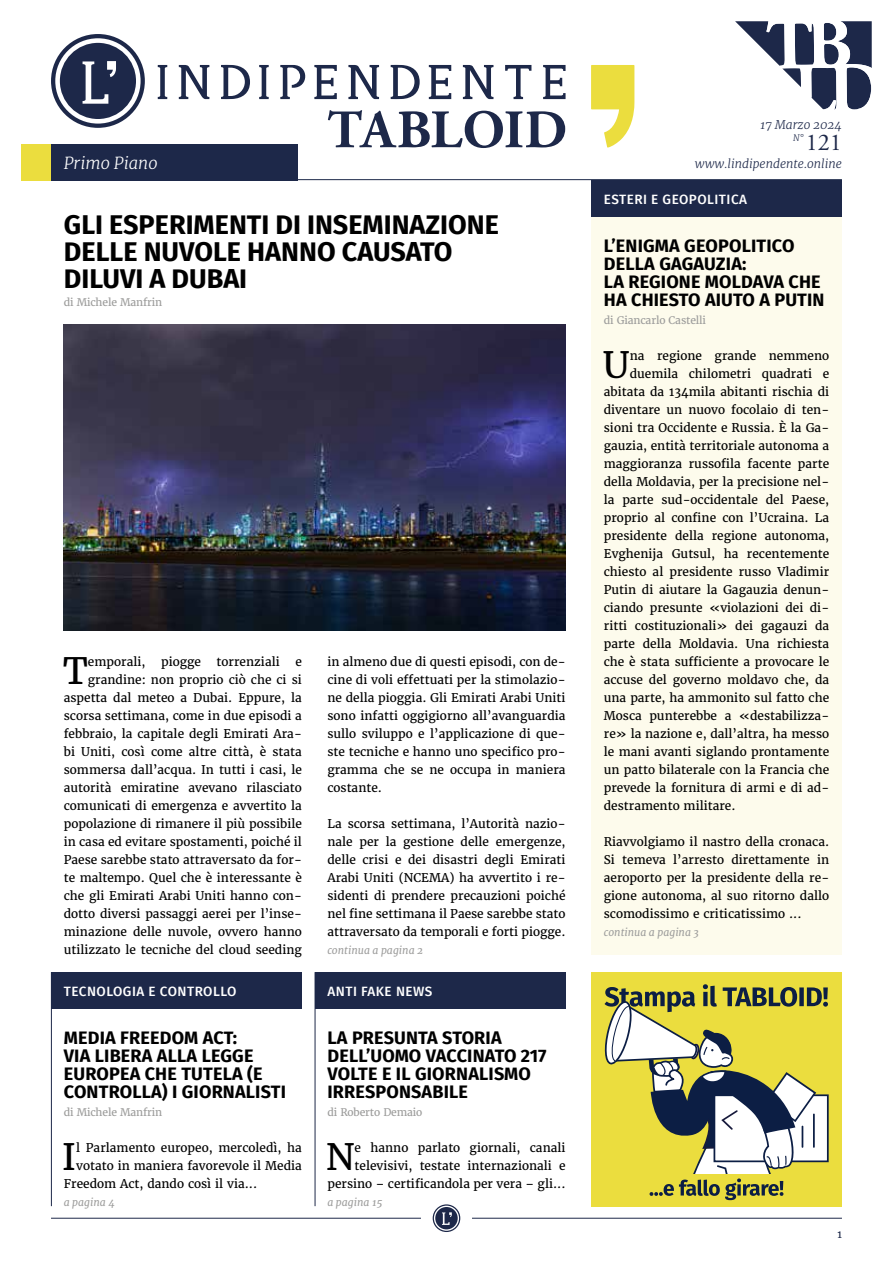
<style>
.page{position:relative;width:893px;height:1263px;background:#fff}
.page>*{position:absolute;margin:0;border:0;box-sizing:border-box;transform-origin:0 0}
.t1{font:700 54px "Adobe Garamond Pro";color:#1d2849}
.t2{font:36.15px "Merriweather";color:#000}
.t3{font:700 27px/27px "Fira Sans";color:#000}
.t4{font:24px "Adobe Garamond Pro";color:#1d2849}
.t5{font:700 18px/18px "Fira Sans";letter-spacing:.01em;color:#000}
.t6{font:italic 300 16.5px "Merriweather";color:#fff}
.t7{font:500 13.5px "Fira Sans";letter-spacing:.035em;color:#fff}
.t8{font:12px/18px "Merriweather";color:#000;text-align:justify}
.t9{font:italic 300 12px "Merriweather";color:#1d2849}
.t10{font:10.5px "Merriweather";letter-spacing:-.015em;color:#9d9d9c}
.t11{font:italic 10.5px "Merriweather";color:#9d9d9c}
.t12{font:10.5px "Merriweather";color:#1d2849}
.t13{font:italic 300 9px "Merriweather";color:#1d2849}
</style>
<div class="page">
<svg style="left:429px;top:65px;width:22px;height:34px"></svg>
<svg style="left:543px;top:65px;width:23px;height:34px"></svg>
<svg style="left:158px;top:65px;width:9px;height:34px"></svg>
<svg style="left:259px;top:65px;width:10px;height:34px"></svg>
<svg style="left:280px;top:65px;width:57px;height:34px"></svg>
<svg style="left:505px;top:65px;width:26px;height:34px"></svg>
<svg style="left:221px;top:65px;width:29px;height:34px"></svg>
<svg style="left:391px;top:65px;width:29px;height:34px"></svg>
<svg style="left:463px;top:65px;width:30px;height:34px"></svg>
<svg style="left:51px;top:34px;width:94px;height:94px"></svg>
<svg style="left:348px;top:65px;width:31px;height:34px"></svg>
<svg style="left:179px;top:65px;width:30px;height:34px"></svg>
<svg style="left:591px;top:65px;width:43px;height:83px"></svg>
<svg style="left:735px;top:21px;width:137px;height:89px"></svg>
<hr style="left:51px;top:179px;width:791px;height:1px;background:#1d2849">
<hr style="left:51px;top:1218px;width:370px;height:1px;background:#1d2849">
<hr style="left:472px;top:1218px;width:370px;height:1px;background:#1d2849">
<svg style="left:433px;top:1204px;width:27px;height:28px"></svg>
<div style="left:591px;top:180px;width:251px;height:774px;background:#fdfbec"></div>
<div style="left:51px;top:144px;width:247px;height:36px;background:#1d2849"></div>
<div style="left:21px;top:144px;width:30px;height:36px;background:#ebdd3e"></div>
<div style="left:591px;top:972px;width:251px;height:234px;background:#ebdd3e"></div>
<svg style="left:604px;top:984px;width:224px;height:216px"></svg>
<div style="left:591px;top:180px;width:251px;height:36px;background:#1d2849"></div>
<div style="left:51px;top:972px;width:251px;height:36px;background:#1d2849"></div>
<hr style="left:51px;top:972px;width:1px;height:234px;background:#1d2849">
<img style="left:64px;top:324px;width:502px;height:306px">
<div style="left:315px;top:972px;width:250px;height:36px;background:#1d2849"></div>
<hr style="left:315px;top:972px;width:1px;height:234px;background:#1d2849">
<h3 class="t6" style="left:64px;top:152px;width:95px">Primo Piano</h3>
<h1 class="t1" style="left:327px;top:99px;width:241px">TABLOID</h1>
<h3 class="t3" style="left:64px;top:209px;width:436px">GLI ESPERIMENTI DI INSEMINAZIONE<br>DELLE NUVOLE HANNO CAUSATO<br>DILUVI A DUBAI</h3>
<p class="t10" style="left:64px;top:296px;width:100px">di Michele Manfrin</p>
<p class="t8" style="left:64px;top:653px;width:240px;text-align:right">e<br>grandine: non proprio ciò che ci si aspetta dal meteo a Dubai. Eppure, la scorsa settimana, come in due episodi a febbraio, la capitale degli Emirati Ara&shy;bi Uniti, così come altre città, è stata sommersa dall’acqua. In tutti i casi, le autorità emiratine avevano rilasciato comunicati di emergenza e avvertito la popolazione di rimanere il più possibile in casa ed evitare spostamenti, poiché il Paese sarebbe stato attraversato da for&shy;te maltempo. Quel che è interessante è che gli Emirati Arabi Uniti hanno con&shy;dotto diversi passaggi aerei per l’inse&shy;minazione delle nuvole, ovvero hanno utilizzato le tecniche del cloud seeding</p>
<p class="t8" style="left:327px;top:653px;width:240px">in almeno due di questi episodi, con de&shy;cine di voli effettuati per la stimolazio&shy;ne della pioggia. Gli Emirati Arabi Uniti sono infatti oggigiorno all’avanguardia sullo sviluppo e l’applicazione di que&shy;ste tecniche e hanno uno specifico pro&shy;gramma che se ne occupa in maniera costante.</p>
<h2 class="t2" style="left:63px;top:648px;width:26px">T</h2>
<p class="t8" style="left:88px;top:653px;width:59px">emporali,</p>
<p class="t8" style="left:161px;top:653px;width:41px">piogge</p>
<p class="t8" style="left:217px;top:653px;width:65px">torrenziali</p>
<p class="t8" style="left:327px;top:815px;width:240px">La scorsa settimana, l’Autorità nazio&shy;nale per la gestione delle emergenze, delle crisi e dei disastri degli Emirati Arabi Uniti (NCEMA) ha avvertito i re&shy;sidenti di prendere precauzioni poiché nel fine settimana il Paese sarebbe stato attraversato da temporali e forti piogge.</p>
<p class="t11" style="left:327px;top:944px;width:97px">continua a pagina 2</p>
<p class="t7" style="left:64px;top:981px;width:174px">TECNOLOGIA E CONTROLLO</p>
<h3 class="t5" style="left:64px;top:1027px;width:224px">MEDIA FREEDOM ACT:<br>VIA LIBERA ALLA LEGGE<br>EUROPEA CHE TUTELA (E<br>CONTROLLA) I GIORNALISTI</h3>
<p class="t10" style="left:64px;top:1106px;width:100px">di Michele Manfrin</p>
<h2 class="t2" style="left:62px;top:1134px;width:16px">I</h2>
<p class="t8" style="left:76px;top:1139px;width:227px">l Parlamento europeo, mercoledì, ha</p>
<p class="t8" style="left:76px;top:1157px;width:227px">votato in maniera favorevole il Media</p>
<p class="t8" style="left:64px;top:1175px;width:195px">Freedom Act, dando così il via...</p>
<p class="t11" style="left:64px;top:1196px;width:53px">a pagina 4</p>
<p class="t7" style="left:327px;top:981px;width:106px">ANTI FAKE NEWS</p>
<h3 class="t5" style="left:327px;top:1027px;width:220px">LA PRESUNTA STORIA<br>DELL’UOMO VACCINATO 217<br>VOLTE E IL GIORNALISMO<br>IRRESPONSABILE</h3>
<p class="t10" style="left:327px;top:1106px;width:96px">di Roberto Demaio</p>
<h2 class="t2" style="left:326px;top:1134px;width:30px">N</h2>
<p class="t8" style="left:327px;top:1139px;width:240px;text-align:right">e hanno parlato giornali, canali televisivi, testate internazionali e persino – certificandola per vera – gli...</p>
<p class="t11" style="left:327px;top:1196px;width:57px">a pagina 15</p>
<p class="t9" style="left:760px;top:118px;width:83px">17 Marzo 2024</p>
<p class="t13" style="left:793px;top:132px;width:12px">N°</p>
<h3 class="t4" style="left:806px;top:128px;width:37px">121</h3>
<p class="t9" style="left:695px;top:156px;width:149px">www.lindipendente.online</p>
<p class="t7" style="left:604px;top:189px;width:145px">ESTERI E GEOPOLITICA</p>
<h3 class="t5" style="left:604px;top:235px;width:222px">L’ENIGMA GEOPOLITICO<br>DELLA GAGAUZIA:<br>LA REGIONE MOLDAVA CHE<br>HA CHIESTO AIUTO A PUTIN</h3>
<p class="t10" style="left:604px;top:314px;width:104px">di Giancarlo Castelli</p>
<h2 class="t2" style="left:603px;top:342px;width:28px">U</h2>
<p class="t8" style="left:630px;top:347px;width:201px">na regione grande nemmeno</p>
<p class="t8" style="left:630px;top:365px;width:201px">duemila chilometri quadrati e</p>
<p class="t8" style="left:604px;top:383px;width:227px">abitata da 134mila abitanti rischia di</p>
<p class="t8" style="left:604px;top:401px;width:227px">diventare un nuovo focolaio di ten-</p>
<p class="t8" style="left:604px;top:419px;width:227px">sioni tra Occidente e Russia. È la Ga-</p>
<p class="t8" style="left:604px;top:437px;width:227px">gauzia, entità territoriale autonoma a</p>
<p class="t8" style="left:604px;top:455px;width:227px">maggioranza russofila facente parte</p>
<p class="t8" style="left:604px;top:473px;width:227px">della Moldavia, per la precisione nel-</p>
<p class="t8" style="left:604px;top:491px;width:227px">la parte sud-occidentale del Paese,</p>
<p class="t8" style="left:604px;top:509px;width:227px">proprio al confine con l’Ucraina. La</p>
<p class="t8" style="left:604px;top:527px;width:227px">presidente della regione autonoma,</p>
<p class="t8" style="left:604px;top:545px;width:227px">Evghenija Gutsul, ha recentemente</p>
<p class="t8" style="left:604px;top:563px;width:227px">chiesto al presidente russo Vladimir</p>
<p class="t8" style="left:604px;top:581px;width:227px">Putin di aiutare la Gagauzia denun-</p>
<p class="t8" style="left:604px;top:599px;width:227px">ciando presunte «violazioni dei di-</p>
<p class="t8" style="left:604px;top:617px;width:227px">ritti costituzionali» dei gagauzi da</p>
<p class="t8" style="left:604px;top:635px;width:227px">parte della Moldavia. Una richiesta</p>
<p class="t8" style="left:604px;top:653px;width:227px">che è stata sufficiente a provocare le</p>
<p class="t8" style="left:604px;top:671px;width:227px">accuse del governo moldavo che, da</p>
<p class="t8" style="left:604px;top:689px;width:227px">una parte, ha ammonito sul fatto che</p>
<p class="t8" style="left:604px;top:707px;width:227px">Mosca punterebbe a «destabilizza-</p>
<p class="t8" style="left:604px;top:725px;width:227px">re» la nazione e, dall’altra, ha messo</p>
<p class="t8" style="left:604px;top:743px;width:227px">le mani avanti siglando prontamente</p>
<p class="t8" style="left:604px;top:761px;width:227px">un patto bilaterale con la Francia che</p>
<p class="t8" style="left:604px;top:779px;width:227px">prevede la fornitura di armi e di ad-</p>
<p class="t8" style="left:604px;top:797px;width:133px">destramento militare.</p>
<p class="t8" style="left:604px;top:833px;width:227px">Riavvolgiamo il nastro della cronaca.<br>Si temeva l’arresto direttamente in aeroporto per la presidente della re&shy;gione autonoma, al suo ritorno dallo scomodissimo e criticatissimo ...</p>
<p class="t11" style="left:604px;top:926px;width:97px">continua a pagina 3</p>
<p class="t12" style="left:837px;top:1227px;width:6px">1</p>
</div>
